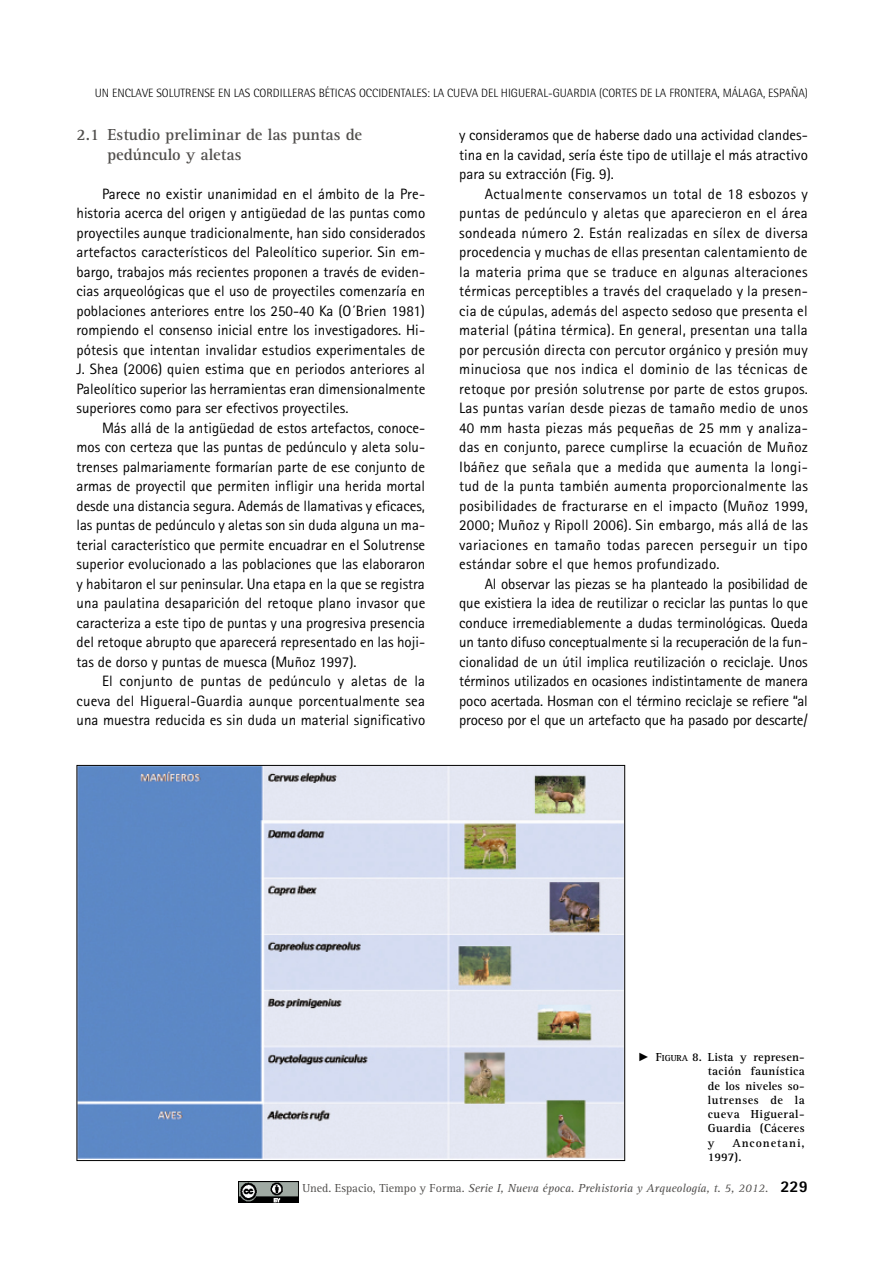
<style>
.page{position:relative;width:893px;height:1263px;background:#fff}
.page>*{position:absolute;margin:0;border:0;box-sizing:border-box;transform-origin:0 0}
._02_LADILLO{font:700 16.5px/19.5px "Rotis Serif Std";color:#514f4d}
.PARRAFO{font:15px/19.5px "Rotis Sans Serif Std";color:#000;text-align:justify}
.t1{font:300 12px "Rotis Semi Sans Std";color:#000}
.PIE_FOTO{font:700 12px/14.2px "Rotis Serif Std";letter-spacing:.04em;color:#000;text-align:justify}
.t2{font:italic 12px "Rotis Serif Std";color:#514f4d}
.PIE_FOTO-2{font:700 12px/14.2px "Rotis Serif Std";letter-spacing:.08em;color:#000}
.s1{font-family:"Times New Roman";font-weight:400}
.s2{font-style:inherit}
.s3{font-size:9px}
.s4{font-style:normal}
.s5{font-family:"Rotis Sans Serif Std";font-weight:800;font-style:normal;font-size:16.5px;color:#000}
</style>
<div class="page">
<img style="left:238px;top:1181px;width:61px;height:21px">
<img style="left:79px;top:767px;width:544px;height:392px">
<p class="t1" style="left:95px;top:86px;width:715px">UN ENCLAVE SOLUTRENSE EN LAS CORDILLERAS BÉTICAS OCCIDENTALES: LA CUEVA DEL HIGUERAL-GUARDIA (CORTES DE LA FRONTERA, MÁLAGA, ESPAÑA)</p>
<p class="_02_LADILLO" style="left:107px;top:125px;width:256px;text-indent:-31px">2.1 Estudio preliminar de las puntas de pedúnculo y aletas</p>
<p class="PARRAFO" style="left:77px;top:184px;width:350px;text-indent:26px">Parece no existir unanimidad en el ámbito de la Pre&shy;historia acerca del origen y antigüedad de las puntas como proyectiles aunque tradicionalmente, han sido considerados artefactos característicos del Paleolítico superior. Sin em&shy;bargo, trabajos más recientes proponen a través de eviden&shy;cias arqueológicas que el uso de proyectiles comenzaría en poblaciones anteriores entre los 250-40 Ka (O´Brien 1981) rompiendo el consenso inicial entre los investigadores. Hi&shy;pótesis que intentan invalidar estudios experimentales de J. Shea (2006) quien estima que en periodos anteriores al Paleolítico superior las herramientas eran dimensionalmente superiores como para ser efectivos proyectiles.</p>
<p class="PARRAFO" style="left:77px;top:418px;width:350px;text-indent:26px">Más allá de la antigüedad de estos artefactos, conoce&shy;mos con certeza que las puntas de pedúnculo y aleta solu&shy;trenses palmariamente formarían parte de ese conjunto de armas de proyectil que permiten infligir una herida mortal desde una distancia segura. Además de llamativas y eficaces, las puntas de pedúnculo y aletas son sin duda alguna un ma&shy;terial característico que permite encuadrar en el Solutrense superior evolucionado a las poblaciones que las elaboraron y habitaron el sur peninsular. Una etapa en la que se registra una paulatina desaparición del retoque plano invasor que caracteriza a este tipo de puntas y una progresiva presencia del retoque abrupto que aparecerá representado en las hoji&shy;tas de dorso y puntas de muesca (Muñoz 1997).</p>
<p class="PARRAFO" style="left:77px;top:671px;width:350px;text-indent:26px">El conjunto de puntas de pedúnculo y aletas de la cueva del Higueral-Guardia aunque porcentualmente sea una muestra reducida es sin duda un material significativo</p>
<p class="PARRAFO" style="left:459px;top:125px;width:350px">y consideramos que de haberse dado una actividad clandes&shy;tina en la cavidad, sería éste tipo de utillaje el más atractivo para su extracción (Fig. 9).</p>
<p class="PARRAFO" style="left:459px;top:184px;width:350px;text-indent:26px">Actualmente conservamos un total de 18 esbozos y puntas de pedúnculo y aletas que aparecieron en el área sondeada número 2. Están realizadas en sílex de diversa procedencia y muchas de ellas presentan calentamiento de la materia prima que se traduce en algunas alteraciones térmicas perceptibles a través del craquelado y la presen&shy;cia de cúpulas, además del aspecto sedoso que presenta el material (pátina térmica). En general, presentan una talla por percusión directa con percutor orgánico y presión muy minuciosa que nos indica el dominio de las técnicas de retoque por presión solutrense por parte de estos grupos.<br>Las puntas varían desde piezas de tamaño medio de unos 40 mm hasta piezas más pequeñas de 25 mm y analiza&shy;das en conjunto, parece cumplirse la ecuación de Muñoz Ibáñez que señala que a medida que aumenta la longi&shy;tud de la punta también aumenta proporcionalmente las posibilidades de fracturarse en el impacto (Muñoz 1999, 2000; Muñoz y Ripoll 2006). Sin embargo, más allá de las variaciones en tamaño todas parecen perseguir un tipo estándar sobre el que hemos profundizado.</p>
<p class="PARRAFO" style="left:459px;top:574px;width:350px;text-indent:26px">Al observar las piezas se ha planteado la posibilidad de que existiera la idea de reutilizar o reciclar las puntas lo que conduce irremediablemente a dudas terminológicas. Queda un tanto difuso conceptualmente si la recuperación de la fun&shy;cionalidad de un útil implica reutilización o reciclaje. Unos términos utilizados en ocasiones indistintamente de manera poco acertada. Hosman con el término reciclaje se refiere “al proceso por el que un artefacto que ha pasado por descarte/</p>
<p class="PIE_FOTO" style="left:708px;top:1050px;width:98px;text-indent:-70px"><span class="s1">►</span> <span class="s2">F</span><span class="s3">IGURA</span> <span class="s2">8.</span> Lista y represen&shy;tación faunística de los niveles so&shy;lutrenses de la cueva Higueral-Guardia (Cáceres y</p>
<p class="PIE_FOTO-2" style="left:708px;top:1136px;width:98px;text-indent:24px">Anconetani,<br>1997).</p>
<p class="t2" style="left:302px;top:1181px;width:507px"><span class="s4">Uned. Espacio, Tiempo y Forma.</span> Serie I, Nueva época. Prehistoria y Arqueología, t. 5, 2012. <span class="s5">229</span></p>
</div>
